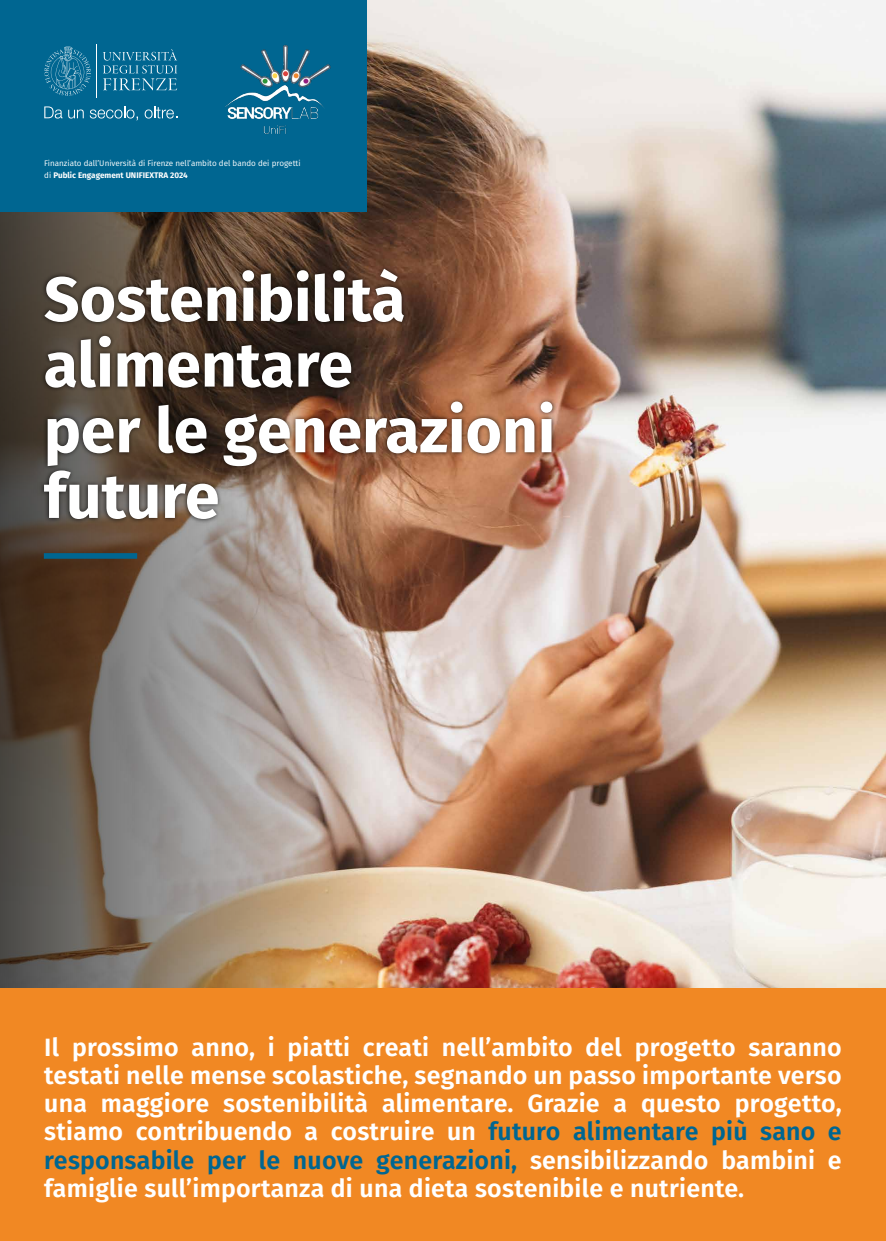
<style>
.page{position:relative;width:886px;height:1241px;background:#fff}
.page>*{position:absolute;margin:0;border:0;box-sizing:border-box;transform-origin:0 0}
.t1{font:700 62.5px/65.6px "Fira Sans";color:#fff}
.t2{font:600 25px/28.1px "Fira Sans";letter-spacing:.01em;color:#fff;text-align:justify}
.t3{font:8.12px/11.9px "Fira Sans";color:#fff}
.s1{font-weight:700}
.s2{color:#006691}
</style>
<div class="page">
<img style="left:369px;top:0;width:517px;height:988px">
<img style="left:0;top:0;width:369px;height:988px">
<div style="left:0;top:988px;width:886px;height:252px;background:#f18823"></div>
<div style="left:44px;top:553px;width:93px;height:5px;background:#006691"></div>
<div style="left:39px;top:264px;width:518px;height:259px;background:#000;opacity:.75"></div>
<div style="left:0;top:0;width:367px;height:212px;background:#006691"></div>
<svg style="left:44px;top:106px;width:40px;height:12px"></svg>
<svg style="left:90px;top:106px;width:48px;height:14px"></svg>
<svg style="left:145px;top:106px;width:32px;height:12px"></svg>
<hr style="left:97px;top:44px;width:1px;height:54px;background:#fff">
<svg style="left:103px;top:49px;width:74px;height:41px"></svg>
<svg style="left:44px;top:46px;width:47px;height:50px"></svg>
<img style="left:225px;top:44px;width:106px;height:91px">
<p class="t3" style="left:44px;top:157px;width:258px">Finanziato dall’Università di Firenze nell’ambito del bando dei progetti di <span class="s1">Public Engagement UNIFIEXTRA 2024</span></p>
<h1 class="t1" style="left:44px;top:262px;width:513px">Sostenibilità alimentare<br>per le generazioni future</h1>
<p class="t2" style="left:44px;top:1031px;width:799px">Il prossimo anno, i piatti creati nell’ambito del progetto saranno testati nelle mense scolastiche, segnando un passo importante verso una maggiore sostenibilità alimentare. Grazie a questo progetto, stiamo contribuendo a costruire un <span class="s2">futuro alimentare più sano e responsabile per le nuove generazioni,</span> sensibilizzando bambini e famiglie sull’importanza di una dieta sostenibile e nutriente.</p>
</div>
